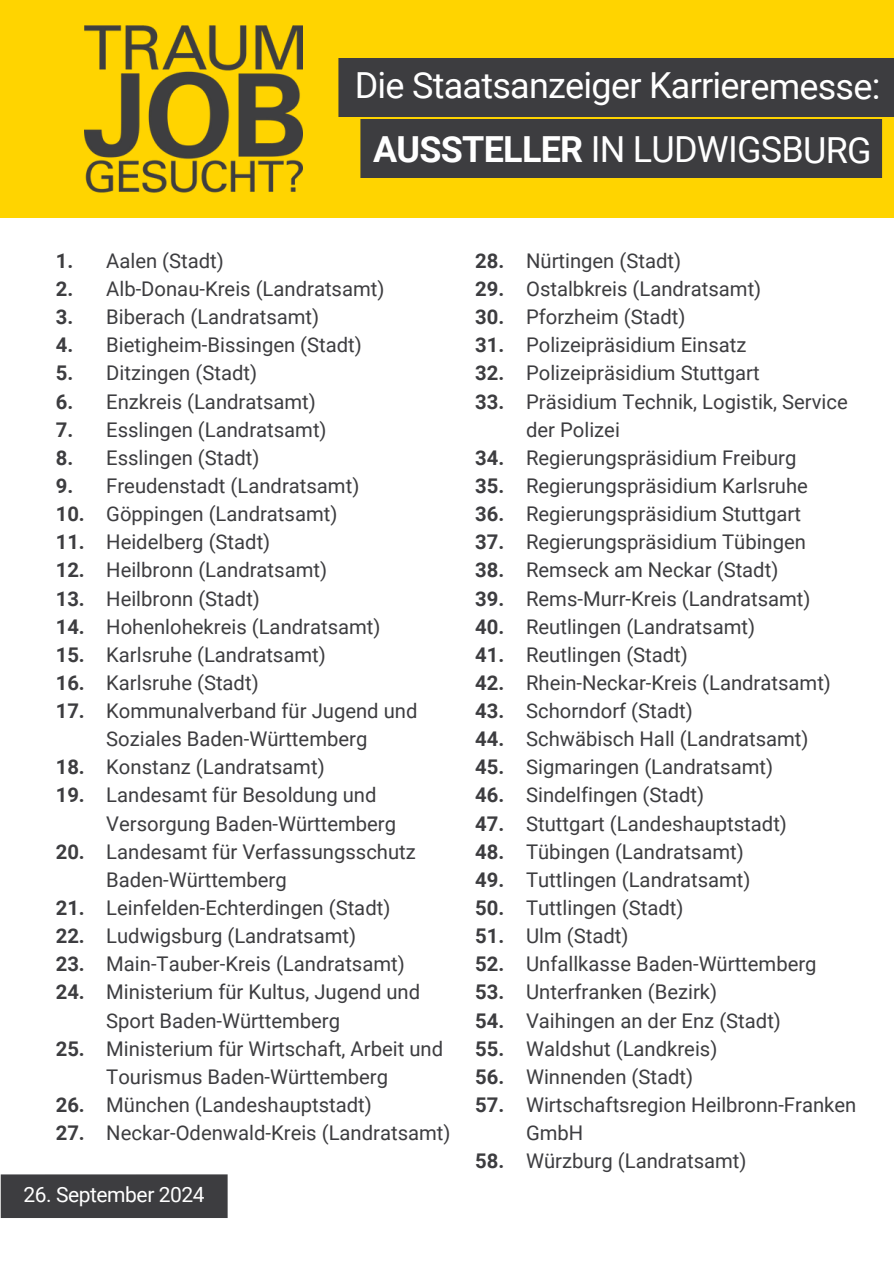
<style>
.page{position:relative;width:894px;height:1264px;background:#fff}
.page>*{position:absolute;margin:0;border:0;box-sizing:border-box;transform-origin:0 0}
.t1{font:35.85px "Roboto";letter-spacing:-.02em;color:#fff}
.t2{font:21px "Roboto";letter-spacing:-.02em;color:#fff}
.t3{font:20.25px/28.2px "Roboto";color:#3d3d40}
.t4{font:700 20.25px/28.2px "Roboto";color:#3d3d40;text-align:justify}
.s1{font-weight:700}
</style>
<div class="page">
<div style="left:0;top:0;width:893px;height:217px;background:#ffd400"></div>
<img style="left:85px;top:25px;width:217px;height:168px">
<div style="left:338px;top:58px;width:555px;height:59px;background:#3d3d40"></div>
<div style="left:360px;top:119px;width:522px;height:59px;background:#3d3d40"></div>
<div style="left:0;top:1174px;width:228px;height:44px;background:#3d3d40"></div>
<h2 class="t1" style="left:355px;top:65px;width:527px">Die Staatsanzeiger Karrieremesse:</h2>
<h1 class="t1" style="left:373px;top:129px;width:500px"><span class="s1">AUSSTELLER</span> IN LUDWIGSBURG</h1>
<p class="t4" style="left:56px;top:247px;width:31px;text-align:left">1.<br>2.<br>3.<br>4.<br>5.<br>6.<br>7.<br>8.<br>9.<br>10.<br>11.<br>12.<br>13.<br>14.<br>15.<br>16.<br>17.</p>
<p class="t4" style="left:56px;top:753px;width:31px">18.<br>19.</p>
<p class="t4" style="left:56px;top:837px;width:31px">20.</p>
<p class="t4" style="left:56px;top:894px;width:31px">21.<br>22.<br>23.<br>24.</p>
<p class="t4" style="left:56px;top:1034px;width:31px">25.</p>
<p class="t4" style="left:56px;top:1090px;width:31px">26.</p>
<p class="t4" style="left:56px;top:1119px;width:31px">27.</p>
<h3 class="t3" style="left:106px;top:247px;width:119px">Aalen (Stadt)</h3>
<h3 class="t3" style="left:106px;top:275px;width:279px">Alb-Donau-Kreis (Landratsamt)</h3>
<h3 class="t3" style="left:106px;top:303px;width:214px">Biberach (Landratsamt)</h3>
<h3 class="t3" style="left:106px;top:331px;width:257px">Bietigheim-Bissingen (Stadt)</h3>
<h3 class="t3" style="left:106px;top:359px;width:152px">Ditzingen (Stadt)</h3>
<h3 class="t3" style="left:106px;top:387px;width:211px">Enzkreis (Landratsamt)</h3>
<p class="t3" style="left:106px;top:415px;width:222px">Esslingen (Landratsamt)</p>
<p class="t3" style="left:106px;top:444px;width:155px">Esslingen (Stadt)</p>
<p class="t3" style="left:106px;top:472px;width:254px">Freudenstadt (Landratsamt)</p>
<p class="t3" style="left:106px;top:500px;width:232px">Göppingen (Landratsamt)</p>
<p class="t3" style="left:106px;top:528px;width:165px">Heidelberg (Stadt)</p>
<p class="t3" style="left:106px;top:556px;width:222px">Heilbronn (Landratsamt)</p>
<p class="t3" style="left:106px;top:584px;width:155px">Heilbronn (Stadt)</p>
<p class="t3" style="left:106px;top:612px;width:276px">Hohenlohekreis (Landratsamt)</p>
<p class="t3" style="left:106px;top:640px;width:221px">Karlsruhe (Landratsamt)</p>
<p class="t3" style="left:106px;top:669px;width:154px">Karlsruhe (Stadt)</p>
<p class="t3" style="left:106px;top:697px;width:312px">Kommunalverband für Jugend und</p>
<p class="t3" style="left:106px;top:725px;width:262px">Soziales Baden-Württemberg</p>
<p class="t3" style="left:106px;top:753px;width:220px">Konstanz (Landratsamt)</p>
<p class="t3" style="left:106px;top:781px;width:272px">Landesamt für Besoldung und</p>
<p class="t3" style="left:106px;top:809px;width:291px">Versorgung Baden-Württemberg</p>
<p class="t3" style="left:106px;top:837px;width:311px">Landesamt für Verfassungsschutz</p>
<p class="t3" style="left:106px;top:865px;width:182px">Baden-Württemberg</p>
<p class="t3" style="left:106px;top:894px;width:285px">Leinfelden-Echterdingen (Stadt)</p>
<p class="t3" style="left:106px;top:922px;width:251px">Ludwigsburg (Landratsamt)</p>
<p class="t3" style="left:106px;top:950px;width:300px">Main-Tauber-Kreis (Landratsamt)</p>
<p class="t3" style="left:106px;top:978px;width:315px">Ministerium für Kultus, Jugend und</p>
<p class="t3" style="left:106px;top:1006px;width:235px">Sport Baden-Württemberg</p>
<p class="t3" style="left:106px;top:1034px;width:338px">Ministerium für Wirtschaft, Arbeit und</p>
<p class="t3" style="left:106px;top:1062px;width:283px">Tourismus Baden-Württemberg</p>
<p class="t3" style="left:106px;top:1090px;width:267px">München (Landeshauptstadt)</p>
<p class="t3" style="left:106px;top:1119px;width:345px">Neckar-Odenwald-Kreis (Landratsamt)</p>
<p class="t4" style="left:475px;top:247px;width:31px">28.<br>29.<br>30.<br>31.<br>32.<br>33.</p>
<p class="t4" style="left:475px;top:444px;width:31px">34.<br>35.<br>36.<br>37.<br>38.<br>39.<br>40.<br>41.<br>42.<br>43.<br>44.<br>45.<br>46.<br>47.<br>48.<br>49.<br>50.<br>51.<br>52.<br>53.<br>54.<br>55.<br>56.<br>57.</p>
<p class="t4" style="left:475px;top:1147px;width:31px">58.</p>
<p class="t3" style="left:526px;top:247px;width:156px">Nürtingen (Stadt)</p>
<h3 class="t3" style="left:526px;top:275px;width:237px">Ostalbkreis (Landratsamt)</h3>
<h3 class="t3" style="left:526px;top:303px;width:161px">Pforzheim (Stadt)</h3>
<p class="t3" style="left:526px;top:331px;width:222px">Polizeipräsidium Einsatz</p>
<p class="t3" style="left:526px;top:359px;width:235px">Polizeipräsidium Stuttgart</p>
<p class="t3" style="left:526px;top:387px;width:323px">Präsidium Technik, Logistik, Service</p>
<p class="t3" style="left:526px;top:415px;width:95px">der Polizei</p>
<p class="t3" style="left:526px;top:444px;width:272px">Regierungspräsidium Freiburg</p>
<p class="t3" style="left:526px;top:472px;width:283px">Regierungspräsidium Karlsruhe</p>
<p class="t3" style="left:526px;top:500px;width:276px">Regierungspräsidium Stuttgart</p>
<p class="t3" style="left:526px;top:528px;width:281px">Regierungspräsidium Tübingen</p>
<p class="t3" style="left:526px;top:556px;width:254px">Remseck am Neckar (Stadt)</p>
<p class="t3" style="left:526px;top:584px;width:286px">Rems-Murr-Kreis (Landratsamt)</p>
<p class="t3" style="left:526px;top:612px;width:230px">Reutlingen (Landratsamt)</p>
<p class="t3" style="left:526px;top:640px;width:163px">Reutlingen (Stadt)</p>
<p class="t3" style="left:526px;top:669px;width:306px">Rhein-Neckar-Kreis (Landratsamt)</p>
<p class="t3" style="left:526px;top:697px;width:168px">Schorndorf (Stadt)</p>
<p class="t3" style="left:526px;top:725px;width:284px">Schwäbisch Hall (Landratsamt)</p>
<p class="t3" style="left:526px;top:753px;width:248px">Sigmaringen (Landratsamt)</p>
<p class="t3" style="left:526px;top:781px;width:180px">Sindelfingen (Stadt)</p>
<p class="t3" style="left:526px;top:809px;width:262px">Stuttgart (Landeshauptstadt)</p>
<p class="t3" style="left:526px;top:837px;width:219px">Tübingen (Landratsamt)</p>
<p class="t3" style="left:526px;top:865px;width:226px">Tuttlingen (Landratsamt)</p>
<p class="t3" style="left:526px;top:894px;width:159px">Tuttlingen (Stadt)</p>
<p class="t3" style="left:526px;top:922px;width:104px">Ulm (Stadt)</p>
<p class="t3" style="left:526px;top:950px;width:292px">Unfallkasse Baden-Württemberg</p>
<p class="t3" style="left:526px;top:978px;width:192px">Unterfranken (Bezirk)</p>
<p class="t3" style="left:526px;top:1006px;width:256px">Vaihingen an der Enz (Stadt)</p>
<p class="t3" style="left:526px;top:1034px;width:193px">Waldshut (Landkreis)</p>
<p class="t3" style="left:526px;top:1062px;width:168px">Winnenden (Stadt)</p>
<p class="t3" style="left:526px;top:1090px;width:332px">Wirtschaftsregion Heilbronn-Franken<br>GmbH</p>
<p class="t3" style="left:526px;top:1147px;width:222px">Würzburg (Landratsamt)</p>
<p class="t2" style="left:23px;top:1182px;width:183px">26. September 2024</p>
</div>
